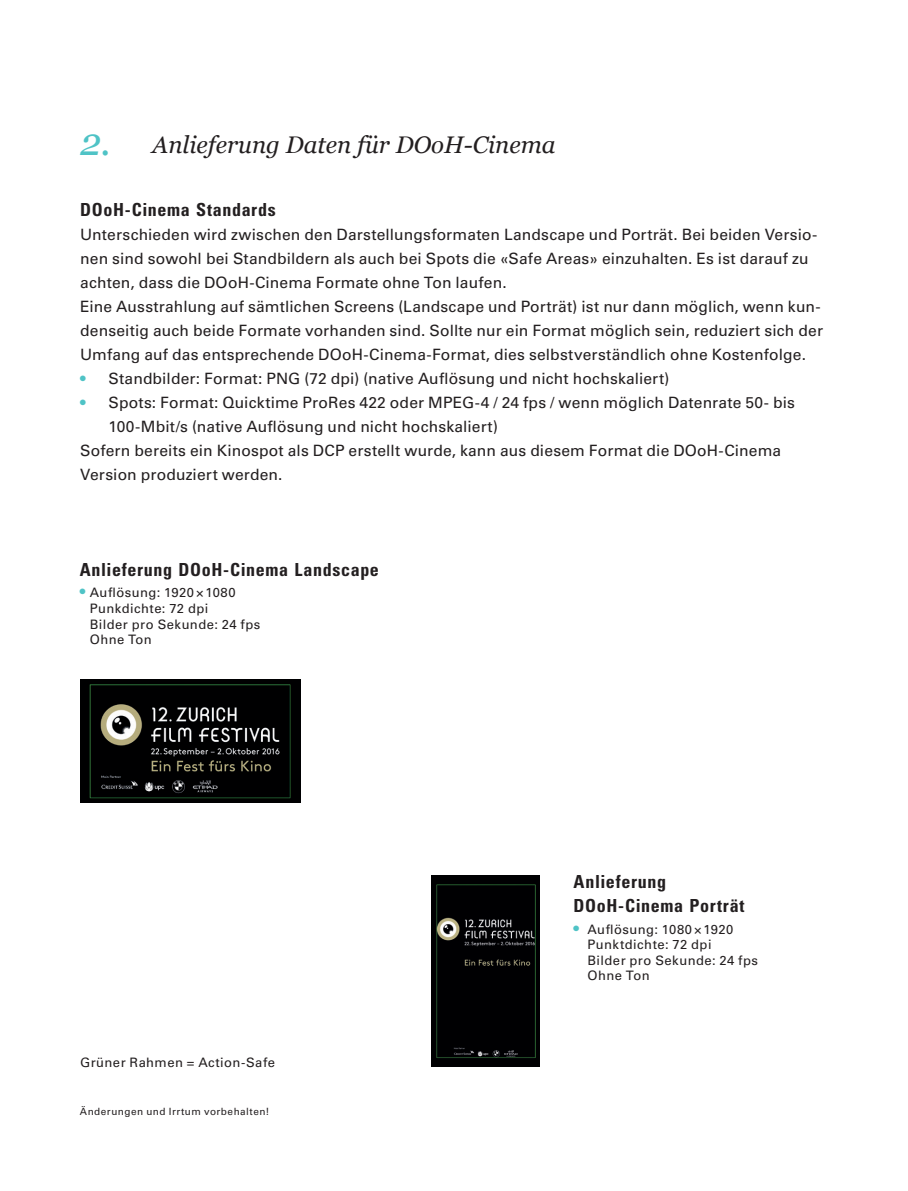
<style>
.page{position:relative;width:908px;height:1191px;background:#fff}
.page>*{position:absolute;margin:0;border:0;box-sizing:border-box;transform-origin:0 0}
.t1{font:italic 24px "Georgia";color:#231f20}
.t2{font:700 condensed 18px/24px "Univers LT Std";letter-spacing:.035em;color:#231f20}
.t3{font:15.6px/24px "Univers LT Std";letter-spacing:.01em;color:#231f20}
.t4{font:13px/15.6px "Univers LT Std";letter-spacing:.035em;color:#231f20}
.t5{font:10px "Univers LT Std";letter-spacing:.05em;color:#231f20}
.s1{font-size:38px;color:#4fc3c6}
.s2{color:#4fc3c6}
.s3{font-size:15.6px;color:#4fc3c6}
</style>
<div class="page">
<img style="left:80px;top:679px;width:220px;height:123px">
<img style="left:431px;top:875px;width:108px;height:192px">
<h1 class="t1" style="left:80px;top:129px;width:477px"><span class="s1">2.</span> Anlieferung Daten für DOoH-Cinema</h1>
<p class="t2" style="left:80px;top:198px;width:197px">DOoH-Cinema Standards</p>
<p class="t3" style="left:80px;top:222px;width:744px">Unterschieden wird zwischen den Darstellungsformaten Landscape und Porträt. Bei beiden Versio&shy;nen sind sowohl bei Standbildern als auch bei Spots die «Safe Areas» einzuhalten. Es ist darauf zu achten, dass die DOoH-Cinema Formate ohne Ton laufen.<br>Eine Ausstrahlung auf sämtlichen Screens (Landscape und Porträt) ist nur dann möglich, wenn kun&shy;denseitig auch beide Formate vorhanden sind. Sollte nur ein Format möglich sein, reduziert sich der Umfang auf das entsprechende DOoH-Cinema-Format, dies selbstverständlich ohne Kostenfolge.</p>
<p class="t3" style="left:80px;top:366px;width:590px"><span class="s2">•</span> Standbilder: Format: PNG (72 dpi) (native Auflösung und nicht hochskaliert)</p>
<p class="t3" style="left:80px;top:390px;width:716px"><span class="s2">•</span> Spots: Format: Quicktime ProRes 422 oder MPEG-4 / 24 fps / wenn möglich Datenrate 50- bis</p>
<p class="t3" style="left:108px;top:414px;width:390px">100-Mbit/s (native Auflösung und nicht hochskaliert)</p>
<p class="t3" style="left:80px;top:438px;width:702px">Sofern bereits ein Kinospot als DCP erstellt wurde, kann aus diesem Format die DOoH-Cinema</p>
<p class="t3" style="left:80px;top:462px;width:204px">Version produziert werden.</p>
<p class="t2" style="left:80px;top:558px;width:300px">Anlieferung DOoH-Cinema Landscape</p>
<p class="t4" style="left:90px;top:585px;width:172px;text-indent:-10px"><span class="s3">•</span> Auflösung: 1920×1080<br>Punkdichte: 72 dpi<br>Bilder pro Sekunde: 24 fps<br>Ohne Ton</p>
<p class="t4" style="left:80px;top:1054px;width:196px">Grüner Rahmen = Action-Safe</p>
<p class="t5" style="left:80px;top:1105px;width:191px">Änderungen und Irrtum vorbehalten!</p>
<p class="t2" style="left:573px;top:870px;width:172px">Anlieferung<br>DOoH-Cinema Porträt</p>
<p class="t4" style="left:587px;top:921px;width:172px;text-indent:-14px"><span class="s3">•</span> Auflösung: 1080×1920<br>Punktdichte: 72 dpi<br>Bilder pro Sekunde: 24 fps<br>Ohne Ton</p>
</div>
